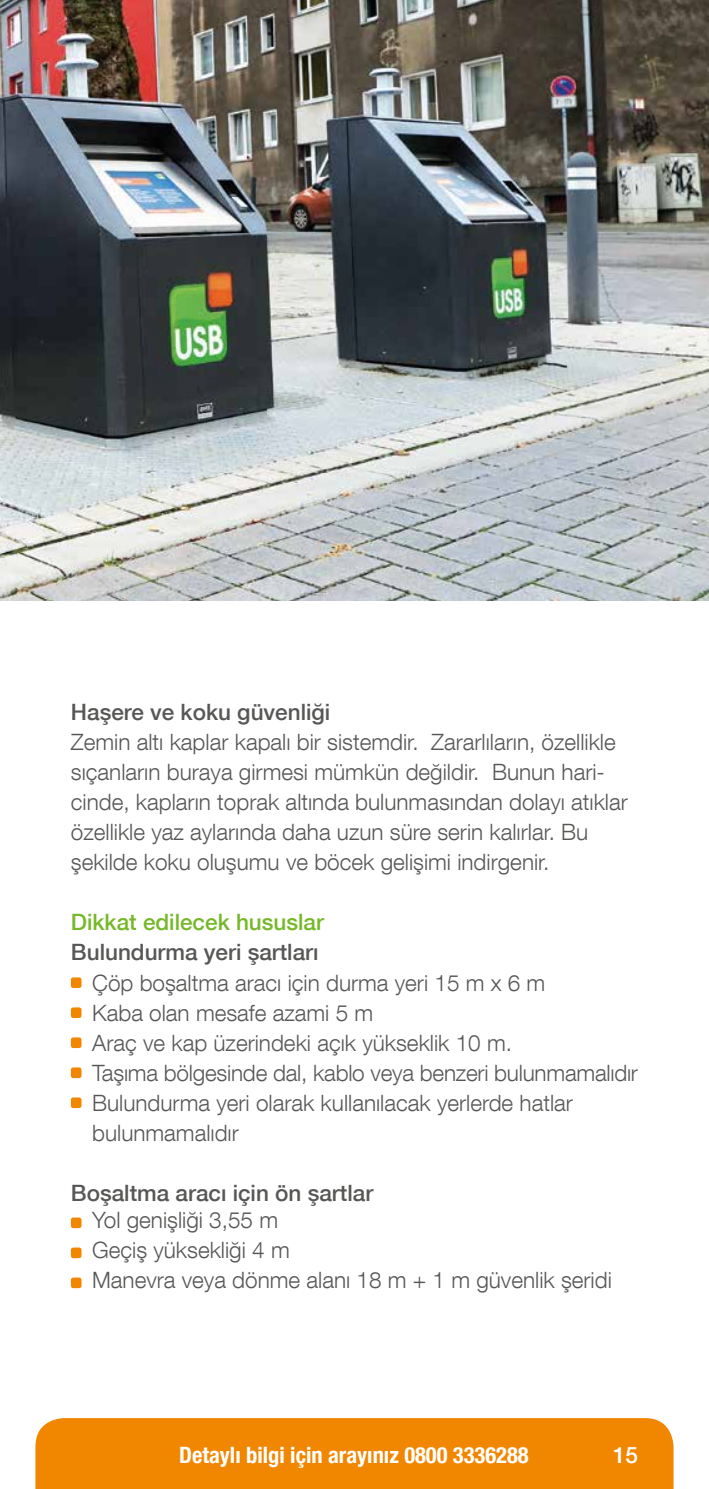
<style>
.page{position:relative;width:709px;height:1489px;background:#fff}
.page>*{position:absolute;margin:0;border:0;box-sizing:border-box;transform-origin:0 0}
.t1{font:300 22.5px/30px "Helvetica Neue LT Com";color:#575756}
.t2{font:500 22.5px "Helvetica Neue LT Com";color:#575756}
.t3{font:700 condensed 22.5px "Helvetica Neue LT Com";color:#fff}
.t4{font:500 22.5px "Helvetica Neue LT Com";color:#76b82a}
.t5{font:500 22.5px "Helvetica Neue LT Com";color:#fff}
</style>
<div class="page">
<div style="left:35px;top:1418px;width:638px;height:70px;background:#f18700"></div>
<img style="left:0;top:0;width:709px;height:600px">
<div style="left:71px;top:977px;width:10px;height:11px;background:#f18700;border-radius:2px"></div>
<div style="left:71px;top:1007px;width:10px;height:11px;background:#f18700;border-radius:2px"></div>
<div style="left:71px;top:1037px;width:10px;height:11px;background:#f18700;border-radius:2px"></div>
<div style="left:71px;top:1067px;width:10px;height:11px;background:#f18700;border-radius:2px"></div>
<div style="left:71px;top:1097px;width:10px;height:11px;background:#f18700;border-radius:2px"></div>
<div style="left:71px;top:1217px;width:10px;height:11px;background:#f18700;border-radius:2px"></div>
<div style="left:71px;top:1247px;width:10px;height:11px;background:#f18700;border-radius:2px"></div>
<div style="left:71px;top:1277px;width:10px;height:11px;background:#f18700;border-radius:2px"></div>
<p class="t2" style="left:71px;top:698px;width:261px">Haşere ve koku güvenliği</p>
<p class="t1" style="left:71px;top:727px;width:558px">Zemin altı kaplar kapalı bir sistemdir. Zararlıların, özellikle sıçanların buraya girmesi mümkün değildir. Bunun hari&shy;cinde, kapların toprak altında bulunmasından dolayı atıklar özellikle yaz aylarında daha uzun süre serin kalırlar. Bu şekilde koku oluşumu ve böcek gelişimi indirgenir.</p>
<p class="t4" style="left:71px;top:908px;width:255px">Dikkat edilecek hususlar</p>
<p class="t2" style="left:71px;top:938px;width:249px">Bulundurma yeri şartları</p>
<p class="t1" style="left:92px;top:967px;width:547px">Çöp boşaltma aracı için durma yeri 15 m x 6 m<br>Kaba olan mesafe azami 5 m<br>Araç ve kap üzerindeki açık yükseklik 10 m.<br>Taşıma bölgesinde dal, kablo veya benzeri bulunmamalıdır Bulundurma yeri olarak kullanılacak yerlerde hatlar bulunmamalıdır</p>
<p class="t2" style="left:71px;top:1178px;width:304px">Boşaltma aracı için ön şartlar</p>
<p class="t1" style="left:92px;top:1204px;width:521px">Yol genişliği 3,55 m<br>Geçiş yüksekliği 4 m<br>Manevra veya dönme alanı 18 m + 1 m güvenlik şeridi</p>
<p class="t3" style="left:179px;top:1440px;width:351px">Detaylı bilgi için arayınız 0800 3336288</p>
<p class="t5" style="left:613px;top:1440px;width:27px">15</p>
</div>
